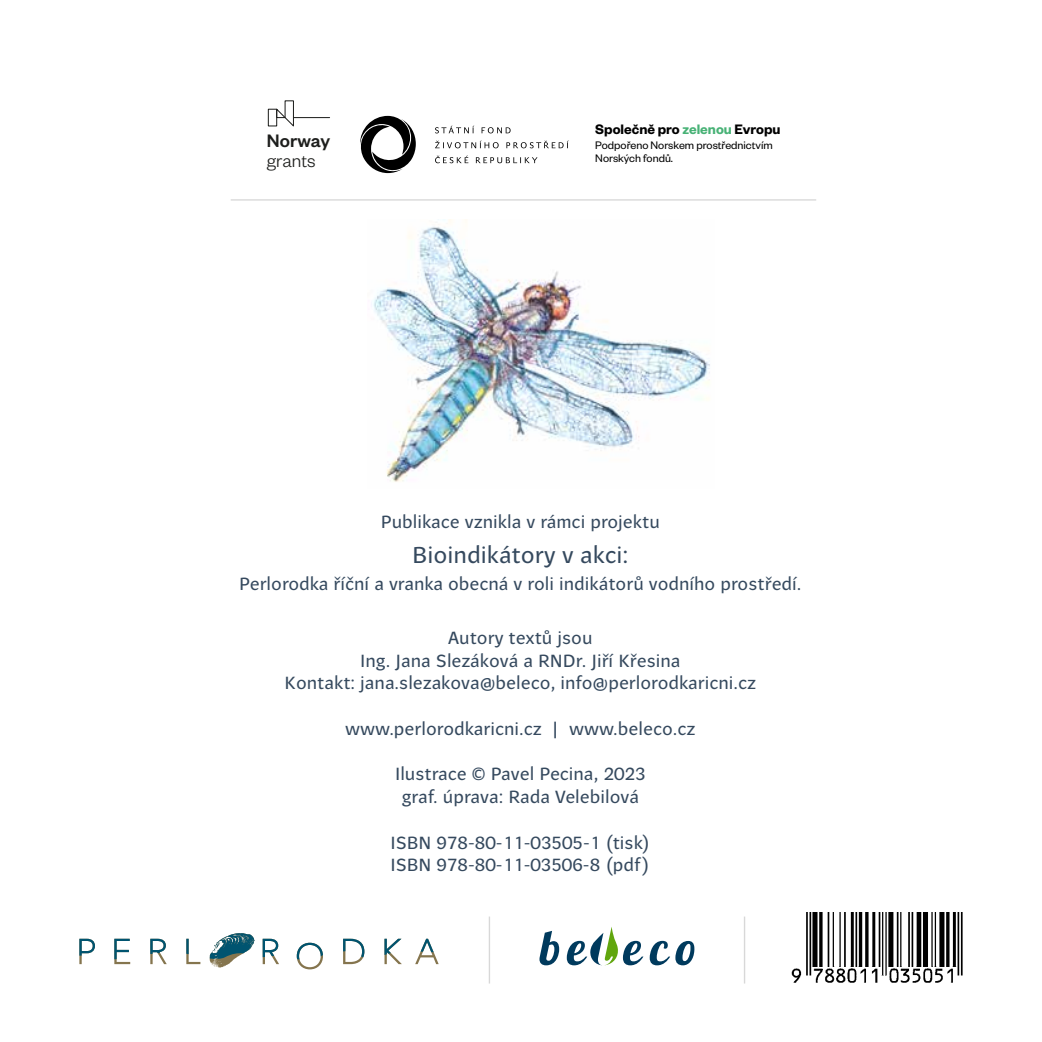
<style>
.page{position:relative;width:1042px;height:1042px;background:#fff}
.page>*{position:absolute;margin:0;border:0;box-sizing:border-box;transform-origin:0 0}
.t1{font:22.75px "Beletrio";color:#35495e}
.t2{font:500 19.78px "Founders Grotesk";color:#1d1e1c}
.t3{font:300 19.78px "Founders Grotesk";color:#1d1e1c}
.t4{font:17.5px/22.8px "Beletrio";color:#35495e;text-align:center}
.t5{font:600 15.05px "Founders Grotesk";color:#000}
.t6{font:12.08px/13.5px "Founders Grotesk";color:#000}
.s1{color:#48b276}
</style>
<div class="page">
<img style="left:373px;top:219px;width:337px;height:263px">
<svg style="left:79px;top:933px;width:360px;height:36px"></svg>
<svg style="left:539px;top:931px;width:20px;height:34px"></svg>
<svg style="left:650px;top:941px;width:44px;height:24px"></svg>
<svg style="left:567px;top:927px;width:76px;height:38px"></svg>
<svg style="left:360px;top:116px;width:56px;height:57px"></svg>
<svg style="left:435px;top:126px;width:39px;height:7px"></svg>
<svg style="left:481px;top:127px;width:29px;height:6px"></svg>
<svg style="left:435px;top:141px;width:64px;height:7px"></svg>
<svg style="left:506px;top:141px;width:63px;height:7px"></svg>
<svg style="left:435px;top:155px;width:33px;height:8px"></svg>
<svg style="left:476px;top:157px;width:61px;height:6px"></svg>
<div style="left:268px;top:109px;width:9px;height:17px;border:1px solid #1d1e1c"></div>
<svg style="left:276px;top:100px;width:18px;height:27px"></svg>
<hr style="left:293px;top:117px;width:37px;height:1px;background:#1d1e1c">
<hr style="left:231px;top:199px;width:585px;height:2px;background:#d8d8d8">
<img style="left:791px;top:912px;width:172px;height:71px">
<hr style="left:489px;top:916px;width:1px;height:67px;background:#d8d8d8">
<hr style="left:744px;top:916px;width:1px;height:67px;background:#d8d8d8">
<p class="t2" style="left:267px;top:128px;width:65px">Norway</p>
<p class="t3" style="left:267px;top:149px;width:50px">grants</p>
<p class="t5" style="left:595px;top:119px;width:187px">Společně pro <span class="s1">zelenou</span> Evropu</p>
<p class="t6" style="left:595px;top:137px;width:179px">Podpořeno Norskem prostřednictvím<br>Norských fondů.</p>
<p class="t4" style="left:381px;top:511px;width:281px">Publikace vznikla v rámci projektu</p>
<h1 class="t1" style="left:412px;top:542px;width:218px">Bioindikátory v akci:</h1>
<p class="t4" style="left:239px;top:572px;width:564px">Perlorodka říční a vranka obecná v roli indikátorů vodního prostředí.</p>
<p class="t4" style="left:285px;top:627px;width:473px">Autory textů jsou<br>Ing. Jana Slezáková a RNDr. Jiří Křesina<br>Kontakt: jana.slezakova@beleco, info@perlorodkaricni.cz</p>
<p class="t4" style="left:345px;top:718px;width:352px">www.perlorodkaricni.cz | www.beleco.cz</p>
<p class="t4" style="left:395px;top:763px;width:252px">Ilustrace © Pavel Pecina, 2023 graf. úprava: Rada Velebilová</p>
<p class="t4" style="left:390px;top:831px;width:261px;text-align:left">ISBN 978-80-11-03505-1 (tisk)<br>ISBN 978-80-11-03506-8 (pdf)</p>
</div>
